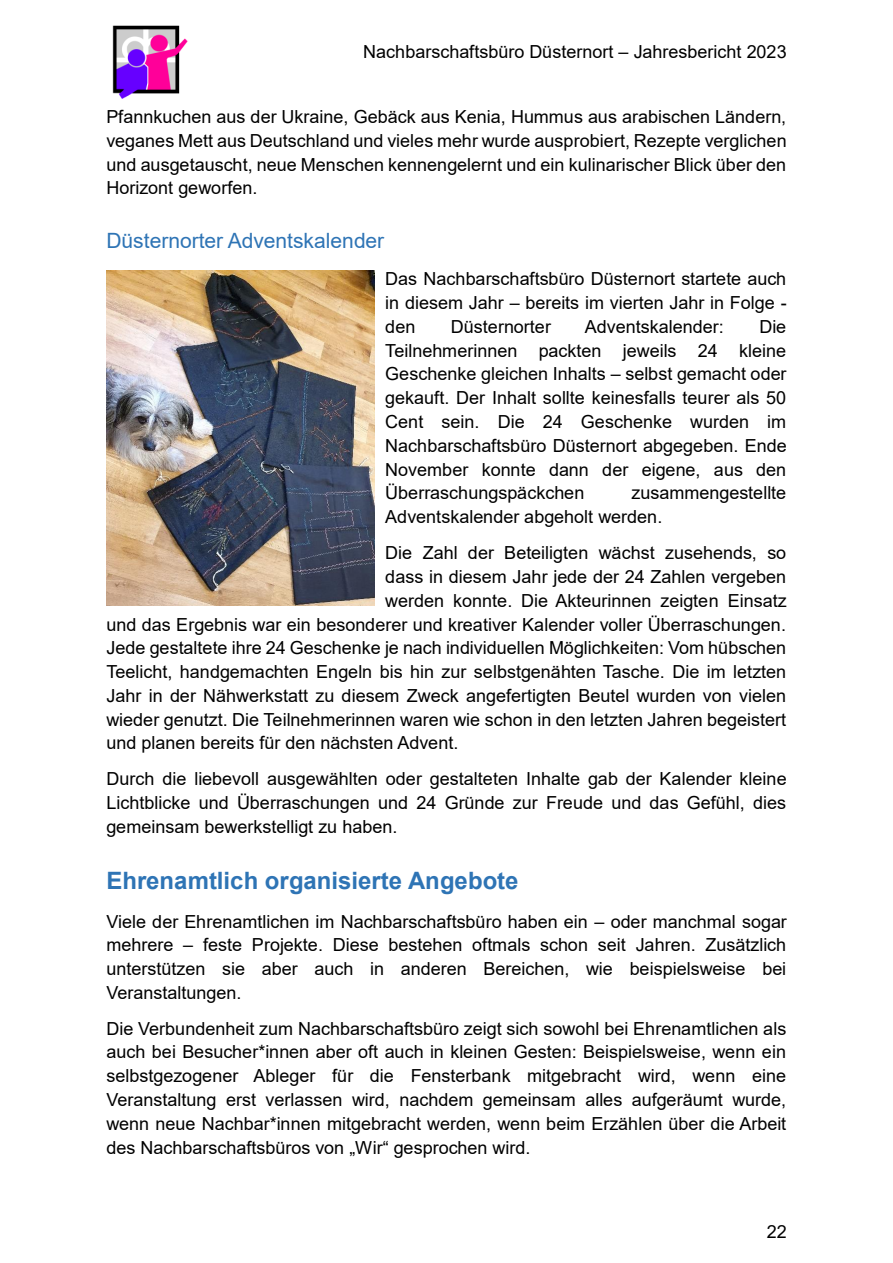
<style>
.page{position:relative;width:893px;height:1263px;background:#fff}
.page>*{position:absolute;margin:0;border:0;box-sizing:border-box;transform-origin:0 0}
.t1{font:700 24px "Arial";color:#2e74b5}
.t2{font:21px "Arial";color:#2e74b5}
.t3{font:18px/23.7px "Arial";color:#000;text-align:justify}
</style>
<div class="page">
<img style="left:112px;top:25px;width:76px;height:74px">
<img style="left:106px;top:271px;width:269px;height:335px">
<p class="t3" style="left:363px;top:40px;width:425px">Nachbarschaftsbüro Düsternort – Jahresbericht 2023</p>
<p class="t3" style="left:106px;top:105px;width:682px">Pfannkuchen aus der Ukraine, Gebäck aus Kenia, Hummus aus arabischen Ländern, veganes Mett aus Deutschland und vieles mehr wurde ausprobiert, Rezepte verglichen und ausgetauscht, neue Menschen kennengelernt und ein kulinarischer Blick über den Horizont geworfen.</p>
<h2 class="t2" style="left:106px;top:229px;width:279px">Düsternorter Adventskalender</h2>
<p class="t3" style="left:385px;top:267px;width:403px">Das Nachbarschaftsbüro Düsternort startete auch in diesem Jahr – bereits im vierten Jahr in Folge - den</p>
<p class="t3" style="left:451px;top:315px;width:102px">Düsternorter</p>
<p class="t3" style="left:585px;top:315px;width:141px">Adventskalender:</p>
<p class="t3" style="left:385px;top:314px;width:403px;text-indent:374px">Die Teilnehmerinnen packten jeweils 24 kleine Geschenke gleichen Inhalts – selbst gemacht oder gekauft. Der Inhalt sollte keinesfalls teurer als 50<br>Cent sein. Die 24 Geschenke wurden im Nachbarschaftsbüro Düsternort abgegeben. Ende November konnte dann der eigene, aus den Überraschungspäckchen</p>
<p class="t3" style="left:385px;top:481px;width:403px;text-indent:246px">zusammengestellte<br>Adventskalender abgeholt werden.</p>
<p class="t3" style="left:385px;top:541px;width:403px">Die Zahl der Beteiligten wächst zusehends, so dass in diesem Jahr jede der 24 Zahlen vergeben werden konnte. Die Akteurinnen zeigten Einsatz</p>
<p class="t3" style="left:106px;top:612px;width:681px">und das Ergebnis war ein besonderer und kreativer Kalender voller Überraschungen.<br>Jede gestaltete ihre 24 Geschenke je nach individuellen Möglichkeiten: Vom hübschen Teelicht, handgemachten Engeln bis hin zur selbstgenähten Tasche. Die im letzten Jahr in der Nähwerkstatt zu diesem Zweck angefertigten Beutel wurden von vielen wieder genutzt. Die Teilnehmerinnen waren wie schon in den letzten Jahren begeistert und planen bereits für den nächsten Advent.</p>
<p class="t3" style="left:106px;top:767px;width:682px">Durch die liebevoll ausgewählten oder gestalteten Inhalte gab der Kalender kleine Lichtblicke und Überraschungen und 24 Gründe zur Freude und das Gefühl, dies gemeinsam bewerkstelligt zu haben.</p>
<h1 class="t1" style="left:106px;top:867px;width:414px">Ehrenamtlich organisierte Angebote</h1>
<p class="t3" style="left:106px;top:909px;width:682px">Viele der Ehrenamtlichen im Nachbarschaftsbüro haben ein – oder manchmal sogar mehrere – feste Projekte. Diese bestehen oftmals schon seit Jahren. Zusätzlich unterstützen sie aber auch in anderen Bereichen, wie beispielsweise bei Veranstaltungen.</p>
<p class="t3" style="left:106px;top:1017px;width:681px">Die Verbundenheit zum Nachbarschaftsbüro zeigt sich sowohl bei Ehrenamtlichen als auch bei Besucher*innen aber oft auch in kleinen Gesten: Beispielsweise, wenn ein selbstgezogener Ableger für die Fensterbank mitgebracht wird, wenn eine Veranstaltung erst verlassen wird, nachdem gemeinsam alles aufgeräumt wurde, wenn neue Nachbar*innen mitgebracht werden, wenn beim Erzählen über die Arbeit des Nachbarschaftsbüros von „Wir“ gesprochen wird.</p>
<p class="t3" style="left:767px;top:1220px;width:22px">22</p>
</div>
